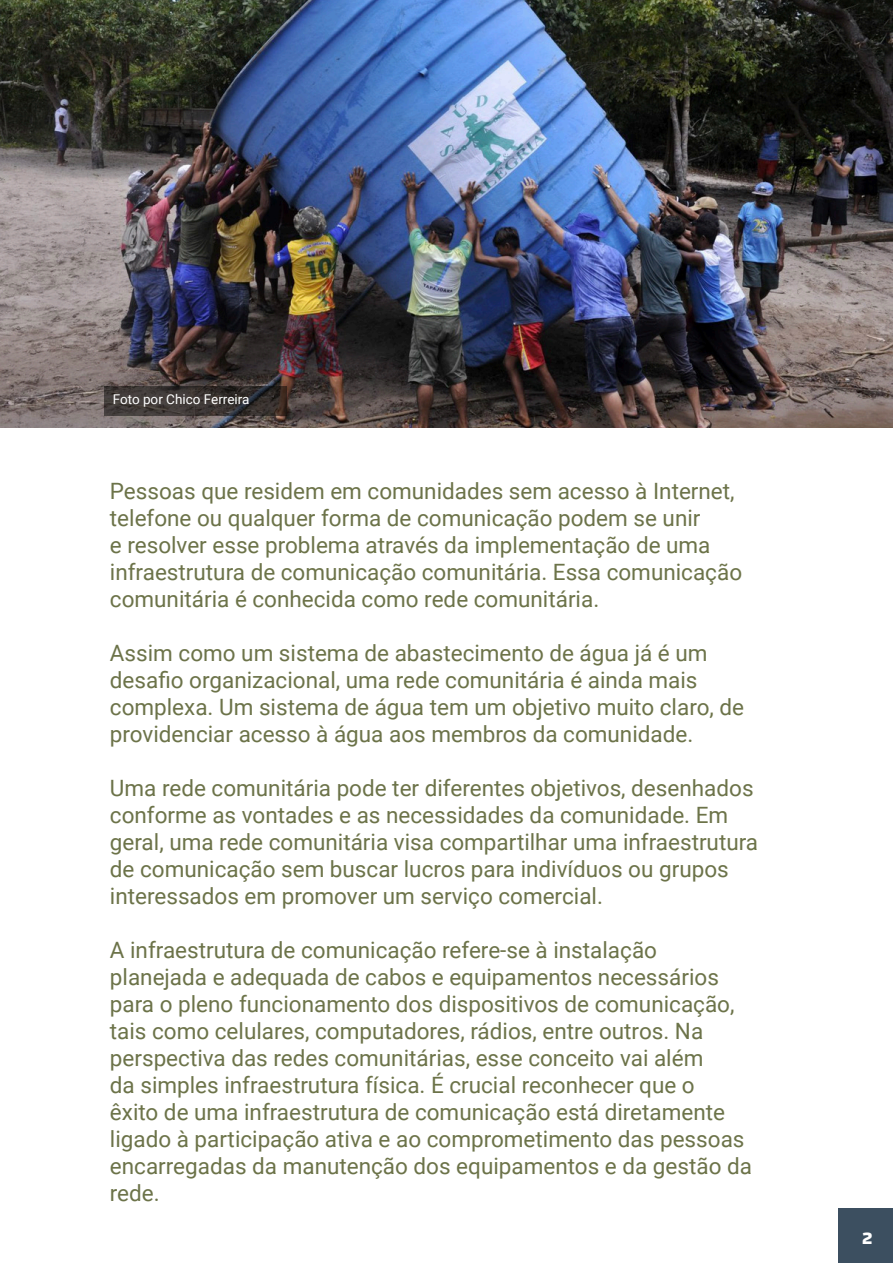
<style>
.page{position:relative;width:893px;height:1263px;background:#fff}
.page>*{position:absolute;margin:0;border:0;box-sizing:border-box;transform-origin:0 0}
.t1{font:22.5px/27px "Roboto";color:#6c7349}
.t2{font:18px "Changa";color:#fff}
.t3{font:13.5px "Roboto";color:#fff}
</style>
<div class="page">
<div style="left:839px;top:1209px;width:54px;height:54px;background:#3c4f60"></div>
<img style="left:0;top:0;width:893px;height:428px">
<svg style="left:104px;top:386px;width:182px;height:30px;background:#393331"></svg>
<p class="t3" style="left:113px;top:389px;width:138px">Foto por Chico Ferreira</p>
<p class="t1" style="left:110px;top:476px;width:634px">Pessoas que residem em comunidades sem acesso à Internet, telefone ou qualquer forma de comunicação podem se unir<br>e resolver esse problema através da implementação de uma infraestrutura de comunicação comunitária. Essa comunicação comunitária é conhecida como rede comunitária.</p>
<p class="t1" style="left:110px;top:638px;width:636px">Assim como um sistema de abastecimento de água já é um desafio organizacional, uma rede comunitária é ainda mais complexa. Um sistema de água tem um objetivo muito claro, de providenciar acesso à água aos membros da comunidade.</p>
<p class="t1" style="left:110px;top:773px;width:650px">Uma rede comunitária pode ter diferentes objetivos, desenhados conforme as vontades e as necessidades da comunidade. Em geral, uma rede comunitária visa compartilhar uma infraestrutura de comunicação sem buscar lucros para indivíduos ou grupos interessados em promover um serviço comercial.</p>
<p class="t1" style="left:110px;top:935px;width:644px">A infraestrutura de comunicação refere-se à instalação planejada e adequada de cabos e equipamentos necessários para o pleno funcionamento dos dispositivos de comunicação, tais como celulares, computadores, rádios, entre outros. Na perspectiva das redes comunitárias, esse conceito vai além<br>da simples infraestrutura física. É crucial reconhecer que o<br>êxito de uma infraestrutura de comunicação está diretamente ligado à participação ativa e ao comprometimento das pessoas encarregadas da manutenção dos equipamentos e da gestão da rede.</p>
<p class="t2" style="left:862px;top:1227px;width:12px">2</p>
</div>
